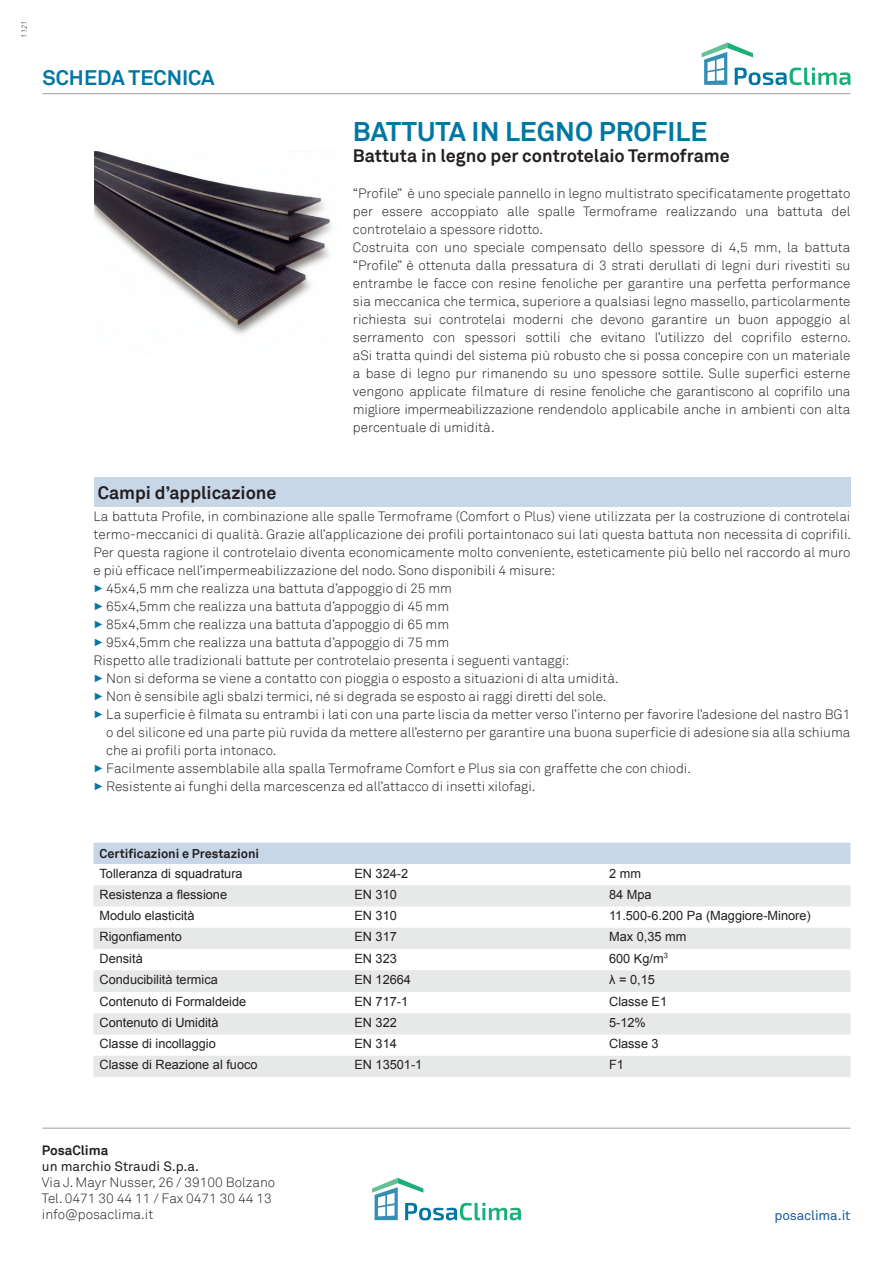
<style>
.page{position:relative;width:893px;height:1263px;background:#fff}
.page>*{position:absolute;margin:0;border:0;box-sizing:border-box;transform-origin:0 0}
.descrizione_prodotto{font:700 27px "Akkurat";color:#0077a2}
.TABULAZIONI{font:700 21px "Akkurat";color:#0077a2}
.t1{font:700 18px "Akkurat";color:#231f20}
.descrizione_prodotto-2{font:300 13.5px/18px "Akkurat";color:#231f20;text-align:justify}
.punti_elenco_NEW_-_B{font:300 13.5px "Akkurat";color:#231f20}
.t2{font:13.5px "Akkurat";color:#231f20}
.t3{font:13.5px "Akkurat";letter-spacing:-.01em;color:#175d9e}
.t4{font:700 13.5px "Akkurat";color:#231f20}
.descrizione_prodotto-3{font:12.75px "Arial";color:#231f20}
.descrizione_prodotto-4{font:700 12.75px "Akkurat";color:#231f20}
.t5{font:italic 300 7.5px "Akkurat";color:#231f20}
.s1{font-family:"Arial";font-weight:400;font-size:10.5px;color:#0077a2}
</style>
<div class="page">
<svg style="left:702px;top:43px;width:148px;height:42px"></svg>
<hr style="left:43px;top:93px;width:807px;height:1px;background:#a0a9ad">
<hr style="left:43px;top:1127px;width:807px;height:2px;background:#a0a9ad">
<svg style="left:372px;top:1178px;width:149px;height:42px"></svg>
<div style="left:94px;top:843px;width:756px;height:21px;background:#c7d7e8"></div>
<svg style="left:94px;top:885px;width:756px;height:192px;fill:#e6e9e8"></svg>
<div style="left:94px;top:478px;width:756px;height:29px;background:#c7d7e8"></div>
<img style="left:94px;top:151px;width:238px;height:184px">
<p class="t5" style="left:20px;top:38px;width:18px;rotate:-90deg">1121</p>
<p class="TABULAZIONI" style="left:43px;top:65px;width:174px">SCHEDA TECNICA</p>
<p class="descrizione_prodotto" style="left:353px;top:114px;width:356px">BATTUTA IN LEGNO PROFILE</p>
<p class="t1" style="left:353px;top:144px;width:378px">Battuta in legno per controtelaio Termoframe</p>
<p class="descrizione_prodotto-2" style="left:353px;top:184px;width:499px">“Profile” è uno speciale pannello in legno multistrato specificatamente progettato per essere accoppiato alle spalle Termoframe realizzando una battuta del controtelaio a spessore ridotto.</p>
<p class="descrizione_prodotto-2" style="left:353px;top:238px;width:500px">Costruita con uno speciale compensato dello spessore di 4,5 mm, la battuta “Profile” è ottenuta dalla pressatura di 3 strati derullati di legni duri rivestiti su entrambe le facce con resine fenoliche per garantire una perfetta performance sia meccanica che termica, superiore a qualsiasi legno massello, particolarmente richiesta sui controtelai moderni che devono garantire un buon appoggio al serramento con spessori sottili che evitano l’utilizzo del coprifilo esterno. aSi tratta quindi del sistema più robusto che si possa concepire con un materiale a base di legno pur rimanendo su uno spessore sottile. Sulle superfici esterne vengono applicate filmature di resine fenoliche che garantiscono al coprifilo una migliore impermeabilizzazione rendendolo applicabile anche in ambienti con alta percentuale di umidità.</p>
<p class="t1" style="left:98px;top:481px;width:180px">Campi d’applicazione</p>
<p class="descrizione_prodotto-2" style="left:94px;top:508px;width:759px">La battuta Profile, in combinazione alle spalle Termoframe (Comfort o Plus) viene utilizzata per la costruzione di controtelai termo-meccanici di qualità. Grazie all’applicazione dei profili portaintonaco sui lati questa battuta non necessita di coprifili.<br>Per questa ragione il controtelaio diventa economicamente molto conveniente, esteticamente più bello nel raccordo al muro e più efficace nell’impermeabilizzazione del nodo. Sono disponibili 4 misure:</p>
<p class="descrizione_prodotto-2" style="left:94px;top:580px;width:360px"><span class="s1">►</span> 45x4,5 mm che realizza una battuta d’appoggio di 25 mm</p>
<p class="descrizione_prodotto-2" style="left:94px;top:598px;width:357px"><span class="s1">►</span> 65x4,5mm che realizza una battuta d’appoggio di 45 mm</p>
<p class="descrizione_prodotto-2" style="left:94px;top:616px;width:357px"><span class="s1">►</span> 85x4,5mm che realizza una battuta d’appoggio di 65 mm</p>
<p class="descrizione_prodotto-2" style="left:94px;top:634px;width:357px"><span class="s1">►</span> 95x4,5mm che realizza una battuta d’appoggio di 75 mm</p>
<p class="punti_elenco_NEW_-_B" style="left:94px;top:652px;width:477px">Rispetto alle tradizionali battute per controtelaio presenta i seguenti vantaggi:</p>
<p class="descrizione_prodotto-2" style="left:94px;top:670px;width:527px"><span class="s1">►</span> Non si deforma se viene a contatto con pioggia o esposto a situazioni di alta umidità.</p>
<p class="descrizione_prodotto-2" style="left:94px;top:688px;width:514px"><span class="s1">►</span> Non è sensibile agli sbalzi termici, né si degrada se esposto ai raggi diretti del sole.</p>
<p class="descrizione_prodotto-2" style="left:106px;top:706px;width:746px;text-indent:-13px"><span class="s1">►</span> La superficie è filmata su entrambi i lati con una parte liscia da metter verso l’interno per favorire l’adesione del nastro BG1 o del silicone ed una parte più ruvida da mettere all’esterno per garantire una buona superficie di adesione sia alla schiuma che ai profili porta intonaco.</p>
<p class="descrizione_prodotto-2" style="left:94px;top:760px;width:599px"><span class="s1">►</span> Facilmente assemblabile alla spalla Termoframe Comfort e Plus sia con graffette che con chiodi.</p>
<p class="descrizione_prodotto-2" style="left:94px;top:778px;width:443px"><span class="s1">►</span> Resistente ai funghi della marcescenza ed all’attacco di insetti xilofagi.</p>
<p class="descrizione_prodotto-4" style="left:100px;top:845px;width:161px">Certificazioni e Prestazioni</p>
<p class="descrizione_prodotto-3" style="left:100px;top:865px;width:145px">Tolleranza di squadratura</p>
<p class="descrizione_prodotto-3" style="left:354px;top:865px;width:55px">EN 324-2</p>
<p class="descrizione_prodotto-3" style="left:609px;top:865px;width:33px">2 mm</p>
<p class="descrizione_prodotto-3" style="left:100px;top:886px;width:129px">Resistenza a flessione</p>
<p class="descrizione_prodotto-3" style="left:354px;top:886px;width:44px">EN 310</p>
<p class="descrizione_prodotto-3" style="left:609px;top:886px;width:44px">84 Mpa</p>
<p class="descrizione_prodotto-3" style="left:100px;top:907px;width:96px">Modulo elasticità</p>
<p class="descrizione_prodotto-3" style="left:354px;top:907px;width:44px">EN 310</p>
<p class="descrizione_prodotto-3" style="left:609px;top:907px;width:203px">11.500-6.200 Pa (Maggiore-Minore)</p>
<p class="descrizione_prodotto-3" style="left:100px;top:928px;width:84px">Rigonfiamento</p>
<p class="descrizione_prodotto-3" style="left:354px;top:928px;width:44px">EN 317</p>
<p class="descrizione_prodotto-3" style="left:609px;top:928px;width:79px">Max 0,35 mm</p>
<p class="descrizione_prodotto-3" style="left:100px;top:950px;width:45px">Densità</p>
<p class="descrizione_prodotto-3" style="left:354px;top:950px;width:44px">EN 323</p>
<p class="descrizione_prodotto-3" style="left:609px;top:950px;width:60px">600 Kg/m<sup>3</sup></p>
<p class="descrizione_prodotto-3" style="left:100px;top:971px;width:120px">Conducibilità termica</p>
<p class="descrizione_prodotto-3" style="left:354px;top:971px;width:58px">EN 12664</p>
<p class="descrizione_prodotto-3" style="left:609px;top:971px;width:47px">λ = 0,15</p>
<p class="descrizione_prodotto-3" style="left:100px;top:993px;width:148px">Contenuto di Formaldeide</p>
<p class="descrizione_prodotto-3" style="left:354px;top:993px;width:55px">EN 717-1</p>
<p class="descrizione_prodotto-3" style="left:609px;top:993px;width:60px">Classe E1</p>
<p class="descrizione_prodotto-3" style="left:100px;top:1014px;width:121px">Contenuto di Umidità</p>
<p class="descrizione_prodotto-3" style="left:354px;top:1014px;width:44px">EN 322</p>
<p class="descrizione_prodotto-3" style="left:609px;top:1014px;width:38px">5-12%</p>
<p class="descrizione_prodotto-3" style="left:100px;top:1035px;width:118px">Classe di incollaggio</p>
<p class="descrizione_prodotto-3" style="left:354px;top:1035px;width:44px">EN 314</p>
<p class="descrizione_prodotto-3" style="left:609px;top:1035px;width:51px">Classe 3</p>
<p class="descrizione_prodotto-3" style="left:100px;top:1056px;width:160px">Classe di Reazione al fuoco</p>
<p class="descrizione_prodotto-3" style="left:354px;top:1056px;width:70px">EN 13501-1</p>
<p class="descrizione_prodotto-3" style="left:609px;top:1056px;width:16px">F1</p>
<p class="t4" style="left:42px;top:1141px;width:68px">PosaClima</p>
<p class="t2" style="left:42px;top:1158px;width:159px">un marchio Straudi S.p.a.</p>
<p class="descrizione_prodotto-2" style="left:42px;top:1173px;width:235px">Via J. Mayr Nusser, 26 / 39100 Bolzano</p>
<p class="descrizione_prodotto-2" style="left:42px;top:1190px;width:231px">Tel. 0471 30 44 11 / Fax 0471 30 44 13</p>
<p class="descrizione_prodotto-2" style="left:42px;top:1206px;width:113px">info@posaclima.it</p>
<p class="t3" style="left:774px;top:1207px;width:77px">posaclima.it</p>
</div>
